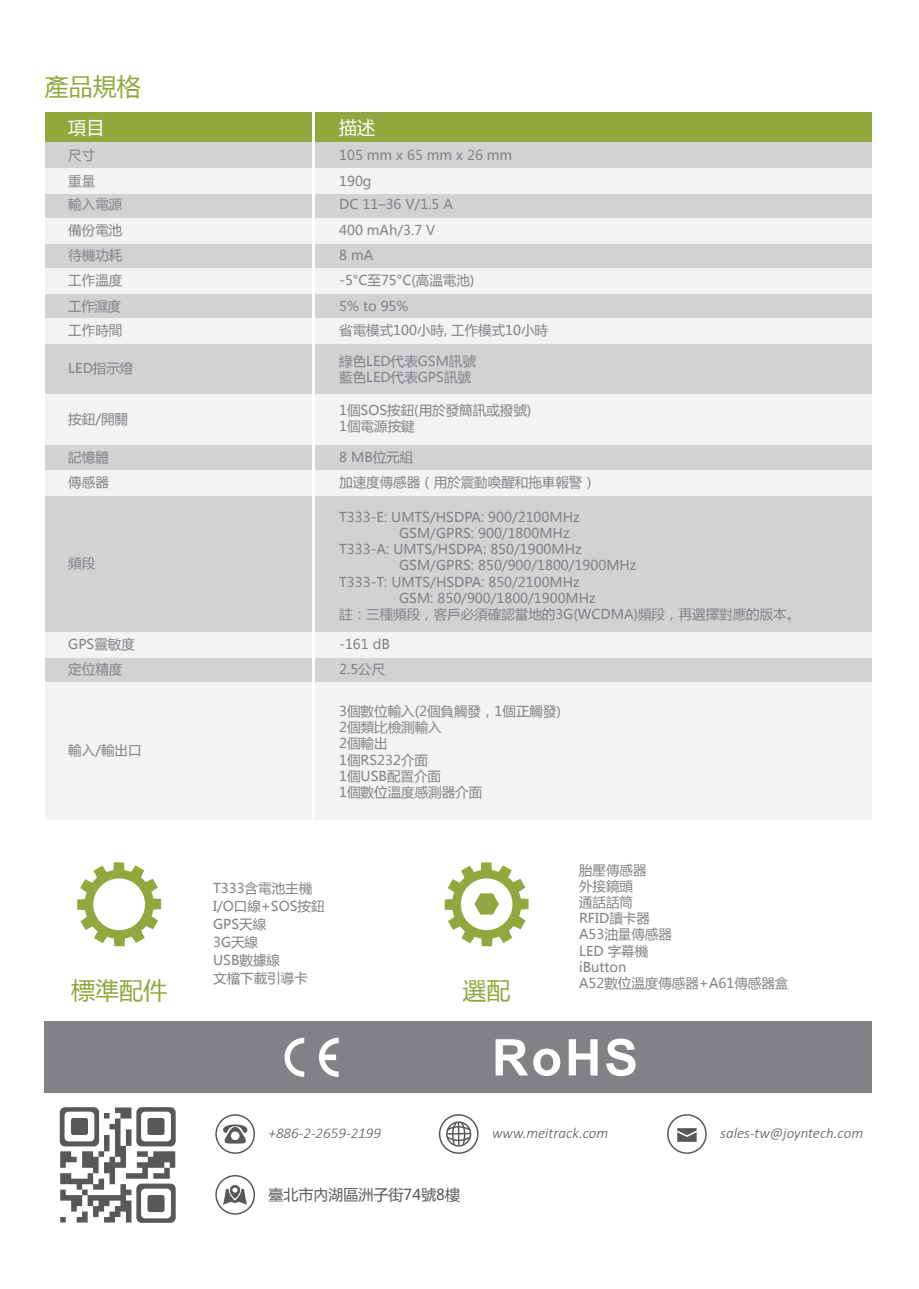
<style>
.page{position:relative;width:919px;height:1289px;background:#fff}
.page>*{position:absolute;margin:0;border:0;box-sizing:border-box;transform-origin:0 0}
.t1{font:24px "Microsoft Ya Hei";color:#90a83d}
.t2{font:18px "Microsoft Ya Hei";color:#fff}
.t3{font:italic 300 15px "Calibri";color:#57585a}
.t4{font:15px "Microsoft Ya Hei";color:#57585a}
.t5{font:13.5px/16.2px "Microsoft Ya Hei";color:#808285}
</style>
<div class="page">
<div style="left:315px;top:344px;width:556px;height:50px;background:#d1d2d4"></div>
<div style="left:45px;top:112px;width:266px;height:31px;background:#90a83d"></div>
<div style="left:315px;top:112px;width:556px;height:31px;background:#90a83d"></div>
<div style="left:45px;top:143px;width:266px;height:25px;background:#d1d2d4"></div>
<div style="left:315px;top:143px;width:556px;height:25px;background:#d1d2d4"></div>
<div style="left:45px;top:193px;width:266px;height:25px;background:#d1d2d4"></div>
<div style="left:315px;top:193px;width:556px;height:25px;background:#d1d2d4"></div>
<div style="left:45px;top:294px;width:266px;height:25px;background:#d1d2d4"></div>
<div style="left:315px;top:294px;width:556px;height:25px;background:#d1d2d4"></div>
<div style="left:45px;top:243px;width:266px;height:25px;background:#d1d2d4"></div>
<div style="left:315px;top:243px;width:556px;height:25px;background:#d1d2d4"></div>
<div style="left:45px;top:344px;width:266px;height:50px;background:#d1d2d4"></div>
<div style="left:45px;top:445px;width:266px;height:25px;background:#d1d2d4"></div>
<div style="left:315px;top:445px;width:556px;height:25px;background:#d1d2d4"></div>
<div style="left:45px;top:495px;width:266px;height:137px;background:#d1d2d4"></div>
<div style="left:315px;top:495px;width:556px;height:137px;background:#d1d2d4"></div>
<div style="left:45px;top:168px;width:266px;height:25px;background:#f2f3f4"></div>
<div style="left:315px;top:168px;width:556px;height:25px;background:#f2f3f4"></div>
<div style="left:315px;top:268px;width:556px;height:25px;background:#f2f3f4"></div>
<div style="left:45px;top:218px;width:266px;height:25px;background:#f2f3f4"></div>
<div style="left:315px;top:218px;width:556px;height:25px;background:#f2f3f4"></div>
<div style="left:45px;top:319px;width:266px;height:25px;background:#f2f3f4"></div>
<div style="left:45px;top:268px;width:266px;height:25px;background:#f2f3f4"></div>
<div style="left:315px;top:319px;width:556px;height:25px;background:#f2f3f4"></div>
<div style="left:45px;top:470px;width:266px;height:25px;background:#f2f3f4"></div>
<div style="left:315px;top:470px;width:556px;height:25px;background:#f2f3f4"></div>
<div style="left:45px;top:657px;width:266px;height:25px;background:#d1d2d4"></div>
<div style="left:315px;top:657px;width:556px;height:25px;background:#d1d2d4"></div>
<div style="left:45px;top:632px;width:266px;height:26px;background:#f2f3f4"></div>
<div style="left:315px;top:632px;width:556px;height:26px;background:#f2f3f4"></div>
<div style="left:45px;top:682px;width:266px;height:137px;background:#f2f3f4"></div>
<div style="left:315px;top:682px;width:556px;height:137px;background:#f2f3f4"></div>
<div style="left:45px;top:1021px;width:826px;height:72px;background:#808285"></div>
<svg style="left:284px;top:1037px;width:54px;height:39px"></svg>
<svg style="left:495px;top:1038px;width:140px;height:38px"></svg>
<svg style="left:77px;top:862px;width:84px;height:84px"></svg>
<svg style="left:444px;top:862px;width:84px;height:84px"></svg>
<div style="left:315px;top:394px;width:556px;height:51px;background:#f2f3f4"></div>
<div style="left:45px;top:394px;width:266px;height:51px;background:#f2f3f4"></div>
<svg style="left:60px;top:1107px;width:116px;height:115px"></svg>
<svg style="left:215px;top:1175px;width:40px;height:39px"></svg>
<svg style="left:215px;top:1114px;width:40px;height:39px"></svg>
<svg style="left:439px;top:1114px;width:39px;height:39px"></svg>
<svg style="left:667px;top:1114px;width:39px;height:39px"></svg>
<h1 class="t1" style="left:45px;top:70px;width:98px">產品規格</h1>
<h2 class="t2" style="left:68px;top:115px;width:37px">項目</h2>
<h2 class="t2" style="left:339px;top:115px;width:37px">描述</h2>
<p class="t5" style="left:68px;top:142px;width:28px;line-height:25.8px">尺寸重量</p>
<p class="t5" style="left:68px;top:195px;width:55px">輸入電源</p>
<p class="t5" style="left:68px;top:242px;width:56px;line-height:25.5px;text-align:justify">待機功耗工作溫度工作濕度</p>
<p class="t5" style="left:68px;top:322px;width:55px">工作時間</p>
<p class="t5" style="left:68px;top:360px;width:67px">LED指示燈</p>
<p class="t5" style="left:339px;top:142px;width:174px;line-height:25.8px">105 mm x 65 mm x 26 mm<br>190g</p>
<p class="t5" style="left:339px;top:195px;width:115px">DC 11–36 V/1.5 A</p>
<p class="t5" style="left:339px;top:242px;width:137px;line-height:25.5px">8 mA<br>-5°C至75°C(高溫電池)<br>5% to 95%</p>
<p class="t5" style="left:339px;top:322px;width:210px">省電模式100小時, 工作模式10小時</p>
<p class="t5" style="left:68px;top:221px;width:55px">備份電池</p>
<p class="t5" style="left:339px;top:221px;width:98px">400 mAh/3.7 V</p>
<p class="t5" style="left:339px;top:352px;width:138px">綠色LED代表GSM訊號藍色LED代表GPS訊號</p>
<p class="t5" style="left:68px;top:410px;width:61px">按鈕/開關</p>
<p class="t5" style="left:339px;top:401px;width:194px">1個SOS按鈕(用於發簡訊或撥號)<br>1個電源按鍵</p>
<p class="t5" style="left:68px;top:443px;width:42px;line-height:25.3px">記憶體傳感器</p>
<p class="t5" style="left:68px;top:555px;width:28px">頻段</p>
<p class="t5" style="left:339px;top:448px;width:76px">8 MB位元組</p>
<p class="t5" style="left:339px;top:473px;width:258px">加速度傳感器（用於震動喚醒和拖車報警）</p>
<p class="t5" style="left:339px;top:508px;width:242px">T333-E: UMTS/HSDPA: 900/2100MHz</p>
<p class="t5" style="left:399px;top:524px;width:172px">GSM/GPRS: 900/1800MHz</p>
<p class="t5" style="left:339px;top:540px;width:244px">T333-A: UMTS/HSDPA: 850/1900MHz</p>
<p class="t5" style="left:399px;top:557px;width:239px">GSM/GPRS: 850/900/1800/1900MHz</p>
<p class="t5" style="left:339px;top:573px;width:242px">T333-T: UMTS/HSDPA: 850/2100MHz</p>
<p class="t5" style="left:399px;top:589px;width:198px">GSM: 850/900/1800/1900MHz</p>
<p class="t5" style="left:339px;top:605px;width:462px">註：三種頻段，客戶必須確認當地的3G(WCDMA)頻段，再選擇對應的版本。</p>
<p class="t5" style="left:68px;top:636px;width:68px">GPS靈敏度</p>
<p class="t5" style="left:339px;top:636px;width:52px">-161 dB</p>
<p class="t5" style="left:68px;top:660px;width:55px">定位精度</p>
<p class="t5" style="left:339px;top:660px;width:48px">2.5公尺</p>
<p class="t5" style="left:68px;top:741px;width:75px">輸入/輸出口</p>
<p class="t5" style="left:339px;top:702px;width:223px">3個數位輸入(2個負觸發，1個正觸發)<br>2個類比檢測輸入<br>2個輸出<br>1個RS232介面<br>1個USB配置介面<br>1個數位溫度感測器介面</p>
<p class="t5" style="left:579px;top:861px;width:94px">胎壓傳感器<br>外接鏡頭<br>通話話筒<br>RFID讀卡器<br>A53油量傳感器<br>LED 字幕機iButton</p>
<p class="t5" style="left:213px;top:878px;width:113px;line-height:18px">T333含電池主機<br>I/O口線+SOS按鈕<br>GPS天線<br>3G天線<br>USB數據線<br>文檔下載引導卡</p>
<h1 class="t1" style="left:71px;top:974px;width:98px">標準配件</h1>
<h1 class="t1" style="left:462px;top:974px;width:49px">選配</h1>
<p class="t5" style="left:579px;top:974px;width:211px">A52數位溫度傳感器+A61傳感器盒</p>
<p class="t3" style="left:268px;top:1123px;width:114px">+886-2-2659-2199</p>
<p class="t3" style="left:492px;top:1123px;width:118px">www.meitrack.com</p>
<p class="t3" style="left:720px;top:1123px;width:144px">sales-tw@joyntech.com</p>
<p class="t4" style="left:268px;top:1184px;width:193px">臺北市內湖區洲子街74號8樓</p>
</div>
